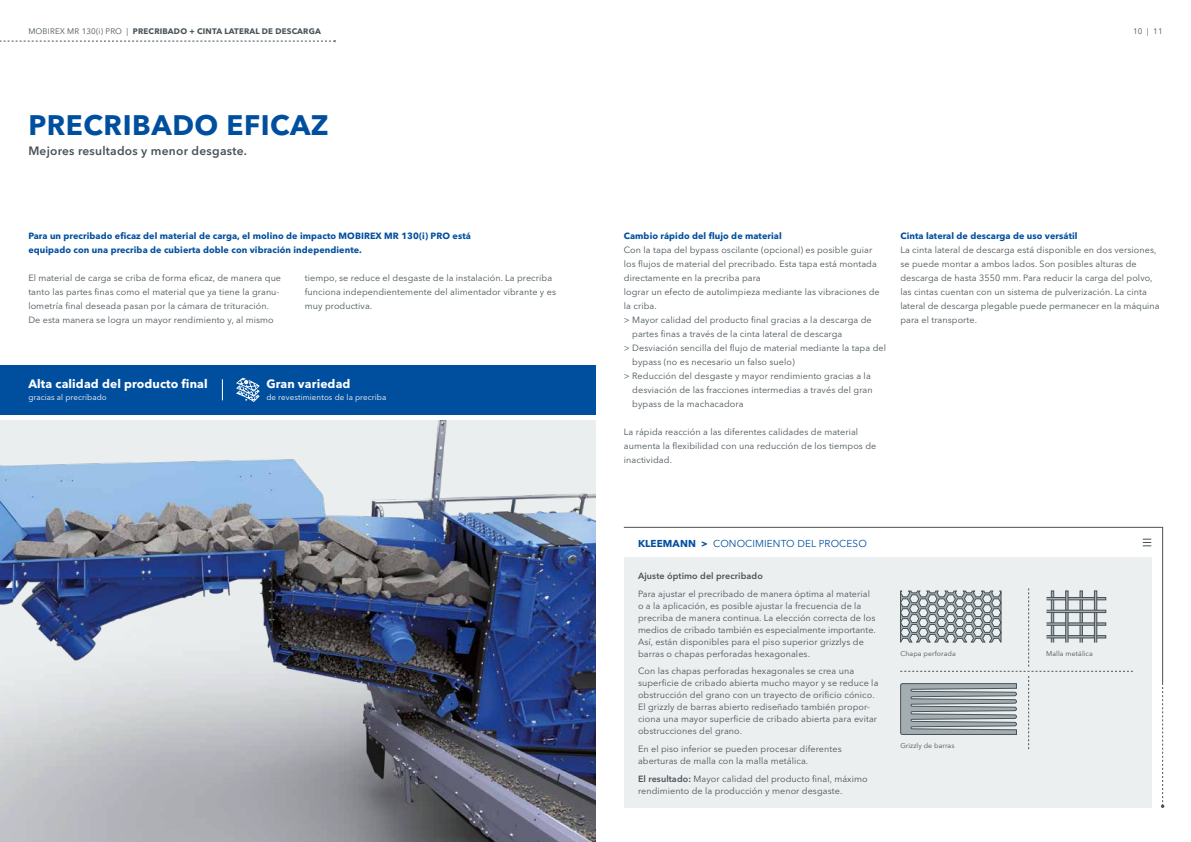
<style>
.page{position:relative;width:1191px;height:842px;background:#fff}
.page>*{position:absolute;margin:0;border:0;box-sizing:border-box;transform-origin:0 0}
.t1{font:700 28px "Avenir Next LT Pro";letter-spacing:.02em;color:#004f9f}
.t2{font:700 12px "Avenir Next LT Pro";letter-spacing:.01em;color:#fff}
.t3{font:600 12px "Avenir Next LT Pro";letter-spacing:.02em;color:#485358}
.t4{font:10px "Avenir Next LT Pro";letter-spacing:.01em;color:#004f9f}
.t5{font:9px/12px "Avenir Next LT Pro";letter-spacing:.01em;color:#485358}
.t6{font:700 9px/14px "Avenir Next LT Pro";letter-spacing:.01em;color:#004f9f}
.t7{font:600 9px "Avenir Next LT Pro";letter-spacing:.01em;color:#485358}
.t8{font:700 8px "Avenir Next LT Pro";letter-spacing:.02em;color:#485358}
.t9{font:8px "Avenir Next LT Pro";letter-spacing:.01em;color:#fff}
.t10{font:8px "Avenir Next LT Pro";color:#485358}
.t11{font:7px "Avenir Next LT Pro";letter-spacing:.01em;color:#485358}
.s1{font-weight:400}
.s2{font-weight:700}
.s3{font-weight:600}
</style>
<div class="page">
<div style="left:624px;top:558px;width:527px;height:250px;background:#eceff0"></div>
<svg style="left:0;top:40px;width:336px;height:2px"></svg>
<div style="left:0;top:365px;width:595px;height:49px;background:#004f9f"></div>
<svg style="left:222px;top:379px;width:1px;height:21px"></svg>
<svg style="left:236px;top:378px;width:23px;height:24px"></svg>
<svg style="left:623px;top:527px;width:540px;height:156px"></svg>
<svg style="left:1160px;top:683px;width:4px;height:125px"></svg>
<svg style="left:1142px;top:539px;width:9px;height:8px"></svg>
<svg style="left:900px;top:588px;width:232px;height:161px"></svg>
<img style="left:0;top:420px;width:595px;height:422px">
<p class="t8" style="left:28px;top:27px;width:294px"><span class="s1">MOBIREX MR 130(i) PRO |</span> PRECRIBADO + CINTA LATERAL DE DESCARGA</p>
<p class="t10" style="left:1133px;top:27px;width:31px">10 | 11</p>
<h1 class="t1" style="left:28px;top:108px;width:302px">PRECRIBADO EFICAZ</h1>
<h2 class="t3" style="left:28px;top:143px;width:220px">Mejores resultados y menor desgaste.</h2>
<p class="t6" style="left:28px;top:229px;width:444px">Para un precribado eficaz del material de carga, el molino de impacto MOBIREX MR 130(i) PRO está equipado con una precriba de cubierta doble con vibración independiente.</p>
<p class="t5" style="left:28px;top:271px;width:254px;line-height:14px">El material de carga se criba de forma eficaz, de manera que tanto las partes finas como el material que ya tiene la granu&shy;lometría final deseada pasan por la cámara de trituración.<br>De esta manera se logra un mayor rendimiento y, al mismo</p>
<p class="t5" style="left:305px;top:271px;width:253px;line-height:14px">tiempo, se reduce el desgaste de la instalación. La precriba funciona independientemente del alimentador vibrante y es muy productiva.</p>
<h2 class="t2" style="left:28px;top:377px;width:181px">Alta calidad del producto final</h2>
<p class="t9" style="left:28px;top:393px;width:80px">gracias al precribado</p>
<h2 class="t2" style="left:266px;top:377px;width:86px">Gran variedad</h2>
<p class="t9" style="left:266px;top:393px;width:121px">de revestimientos de la precriba</p>
<p class="t6" style="left:624px;top:229px;width:159px">Cambio rápido del flujo de material</p>
<p class="t5" style="left:624px;top:244px;width:250px">Con la tapa del bypass oscilante (opcional) es posible guiar</p>
<p class="t5" style="left:624px;top:258px;width:254px">los flujos de material del precribado. Esta tapa está montada</p>
<p class="t5" style="left:624px;top:272px;width:138px">directamente en la precriba para</p>
<p class="t5" style="left:624px;top:286px;width:257px">lograr un efecto de autolimpieza mediante las vibraciones de</p>
<p class="t5" style="left:624px;top:300px;width:34px">la criba.</p>
<p class="t5" style="left:624px;top:314px;width:249px">&gt; Mayor calidad del producto final gracias a la descarga de</p>
<p class="t5" style="left:632px;top:328px;width:211px">partes finas a través de la cinta lateral de descarga</p>
<p class="t5" style="left:624px;top:342px;width:264px">&gt; Desviación sencilla del flujo de material mediante la tapa del</p>
<p class="t5" style="left:632px;top:356px;width:164px">bypass (no es necesario un falso suelo)</p>
<p class="t5" style="left:624px;top:370px;width:248px">&gt; Reducción del desgaste y mayor rendimiento gracias a la</p>
<p class="t5" style="left:632px;top:384px;width:242px">desviación de las fracciones intermedias a través del gran</p>
<p class="t5" style="left:632px;top:398px;width:113px">bypass de la machacadora</p>
<p class="t5" style="left:624px;top:425px;width:254px;line-height:14px">La rápida reacción a las diferentes calidades de material aumenta la flexibilidad con una reducción de los tiempos de inactividad.</p>
<p class="t6" style="left:900px;top:229px;width:179px">Cinta lateral de descarga de uso versátil</p>
<p class="t5" style="left:900px;top:243px;width:261px;line-height:14px">La cinta lateral de descarga está disponible en dos versiones, se puede montar a ambos lados. Son posibles alturas de descarga de hasta 3550 mm. Para reducir la carga del polvo, las cintas cuentan con un sistema de pulverización. La cinta lateral de descarga plegable puede permanecer en la máquina para el transporte.</p>
<p class="t4" style="left:638px;top:537px;width:230px"><span class="s2">KLEEMANN &gt;</span> CONOCIMIENTO DEL PROCESO</p>
<p class="t7" style="left:638px;top:570px;width:126px">Ajuste óptimo del precribado</p>
<p class="t5" style="left:638px;top:588px;width:239px">Para ajustar el precribado de manera óptima al material o a la aplicación, es posible ajustar la frecuencia de la precriba de manera continua. La elección correcta de los medios de cribado también es especialmente importante.<br>Así, están disponibles para el piso superior grizzlys de barras o chapas perforadas hexagonales.</p>
<p class="t5" style="left:638px;top:665px;width:242px">Con las chapas perforadas hexagonales se crea una superficie de cribado abierta mucho mayor y se reduce la obstrucción del grano con un trayecto de orificio cónico.<br>El grizzly de barras abierto rediseñado también propor&shy;ciona una mayor superficie de cribado abierta para evitar obstrucciones del grano.</p>
<p class="t5" style="left:638px;top:743px;width:205px">En el piso inferior se pueden procesar diferentes aberturas de malla con la malla metálica.</p>
<p class="t5" style="left:638px;top:773px;width:231px"><span class="s3">El resultado:</span> Mayor calidad del producto final, máximo rendimiento de la producción y menor desgaste.</p>
<p class="t11" style="left:900px;top:649px;width:57px">Chapa perforada</p>
<p class="t11" style="left:1046px;top:649px;width:48px">Malla metálica</p>
<p class="t11" style="left:900px;top:741px;width:56px">Grizzly de barras</p>
</div>
